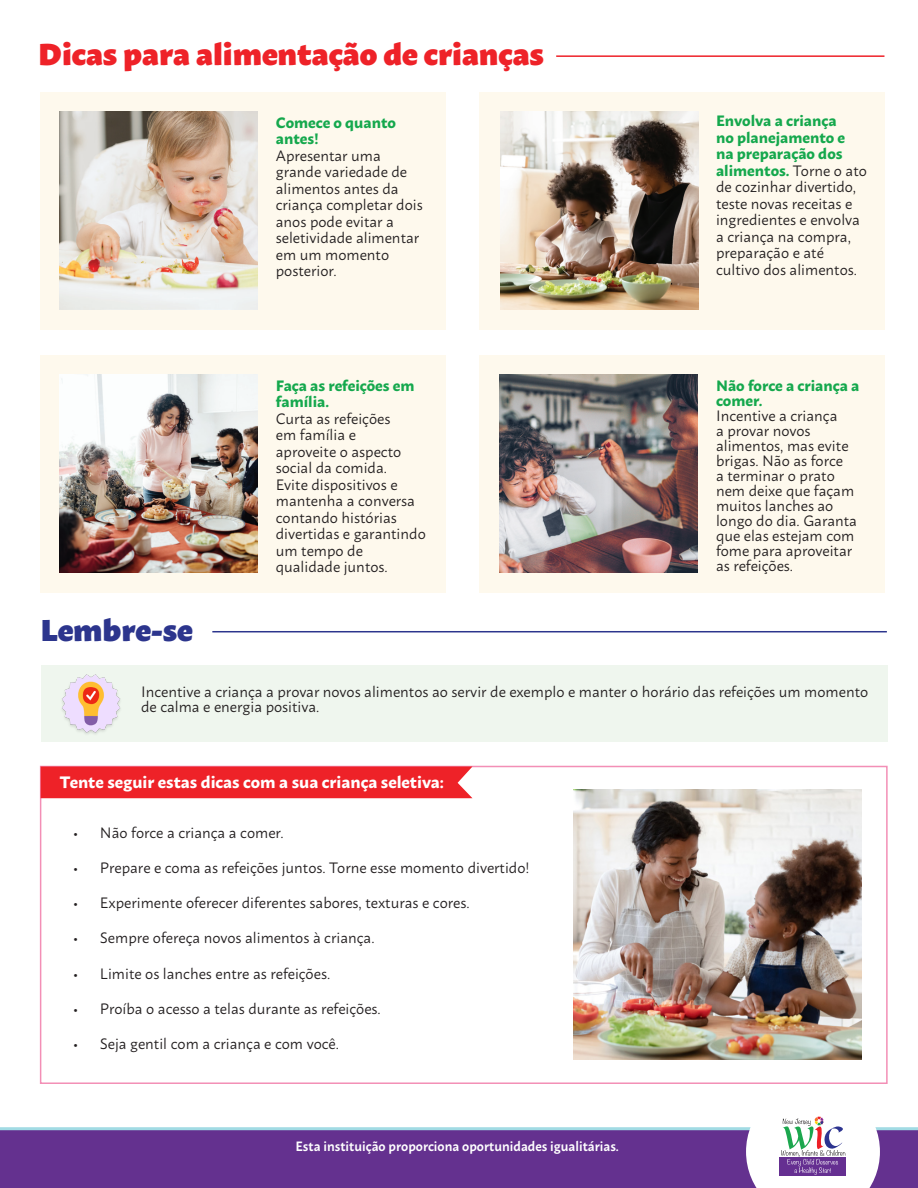
<style>
.page{position:relative;width:918px;height:1188px;background:#fff}
.page>*{position:absolute;margin:0;border:0;box-sizing:border-box;transform-origin:0 0}
.t1{font:900 30px "Macho";color:#ee2228}
.t2{font:900 30px "Macho";color:#2c358d}
.t3{font:700 16.5px "Macho";color:#fff}
.Paragraph_Style_2{font:15px/16.5px "Macho";color:#231f20}
.t4{font:600 13.5px "Macho";color:#fff;scale:.95 1}
.s1{font-weight:700;color:#15a84d}
</style>
<div class="page">
<hr style="left:556px;top:55px;width:328px;height:2px;background:#ee2228">
<hr style="left:212px;top:631px;width:675px;height:1px;background:#2c358d">
<div style="left:40px;top:92px;width:405px;height:237px;background:#fef9ed"></div>
<img style="left:59px;top:112px;width:198px;height:198px">
<div style="left:479px;top:92px;width:405px;height:237px;background:#fef9ed"></div>
<img style="left:501px;top:112px;width:198px;height:198px">
<div style="left:479px;top:355px;width:405px;height:237px;background:#fef9ed"></div>
<img style="left:500px;top:375px;width:197px;height:197px">
<div style="left:0;top:1129px;width:918px;height:59px;background:#64318f"></div>
<hr style="left:0;top:1127px;width:918px;height:3px;background:#a1dbe4">
<svg style="left:746px;top:1116px;width:134px;height:72px"></svg>
<div style="left:40px;top:766px;width:848px;height:318px;border:2px solid #f38fb6"></div>
<div style="left:41px;top:766px;width:432px;height:32px;background:#ee2228"></div>
<img style="left:573px;top:790px;width:289px;height:270px">
<div style="left:41px;top:665px;width:847px;height:76px;background:#eff6ee"></div>
<img style="left:62px;top:674px;width:59px;height:60px">
<div style="left:40px;top:355px;width:405px;height:237px;background:#fef9ed"></div>
<img style="left:59px;top:375px;width:198px;height:197px">
<p class="t1" style="left:38px;top:27px;width:507px">Dicas para alimentação de crianças</p>
<p class="Paragraph_Style_2" style="left:276px;top:113px;width:148px"><span class="s1">Comece o quanto antes!<br></span>Apresentar uma grande variedade de alimentos antes da criança completar dois anos pode evitar a seletividade alimentar em um momento posterior.</p>
<p class="Paragraph_Style_2" style="left:716px;top:111px;width:152px"><span class="s1">Envolva a criança<br>no planejamento e<br>na preparação dos alimentos.</span> Torne o ato de cozinhar divertido, teste novas receitas e ingredientes e envolva a criança na compra, preparação e até cultivo dos alimentos.</p>
<p class="t2" style="left:41px;top:603px;width:154px">Lembre-se</p>
<p class="Paragraph_Style_2" style="left:276px;top:376px;width:152px"><span class="s1">Faça as refeições em família.<br></span>Curta as refeições<br>em família e<br>aproveite o aspecto social da comida.<br>Evite dispositivos e mantenha a conversa contando histórias divertidas e garantindo um tempo de qualidade juntos.</p>
<p class="Paragraph_Style_2" style="left:716px;top:376px;width:145px;line-height:15px"><span class="s1">Não force a criança a comer.<br></span>Incentive a criança<br>a provar novos alimentos, mas evite brigas. Não as force<br>a terminar o prato nem deixe que façam muitos lanches ao longo do dia. Garanta que elas estejam com fome para aproveitar as refeições.</p>
<p class="Paragraph_Style_2" style="left:141px;top:683px;width:729px;line-height:15px">Incentive a criança a provar novos alimentos ao servir de exemplo e manter o horário das refeições um momento de calma e energia positiva.</p>
<p class="t3" style="left:60px;top:767px;width:386px">Tente seguir estas dicas com a sua criança seletiva:</p>
<p class="Paragraph_Style_2" style="left:73px;top:823px;width:212px">• Não force a criança a comer.</p>
<p class="Paragraph_Style_2" style="left:73px;top:858px;width:458px">• Prepare e coma as refeições juntos. Torne esse momento divertido!</p>
<p class="Paragraph_Style_2" style="left:73px;top:893px;width:398px">• Experimente oferecer diferentes sabores, texturas e cores.</p>
<p class="Paragraph_Style_2" style="left:73px;top:928px;width:303px">• Sempre ofereça novos alimentos à criança.</p>
<p class="Paragraph_Style_2" style="left:73px;top:964px;width:259px">• Limite os lanches entre as refeições.</p>
<p class="Paragraph_Style_2" style="left:73px;top:999px;width:309px">• Proíba o acesso a telas durante as refeições.</p>
<p class="Paragraph_Style_2" style="left:73px;top:1034px;width:268px">• Seja gentil com a criança e com você.</p>
<p class="t4" style="left:296px;top:1134px;width:342px">Esta instituição proporciona oportunidades igualitárias.</p>
</div>
